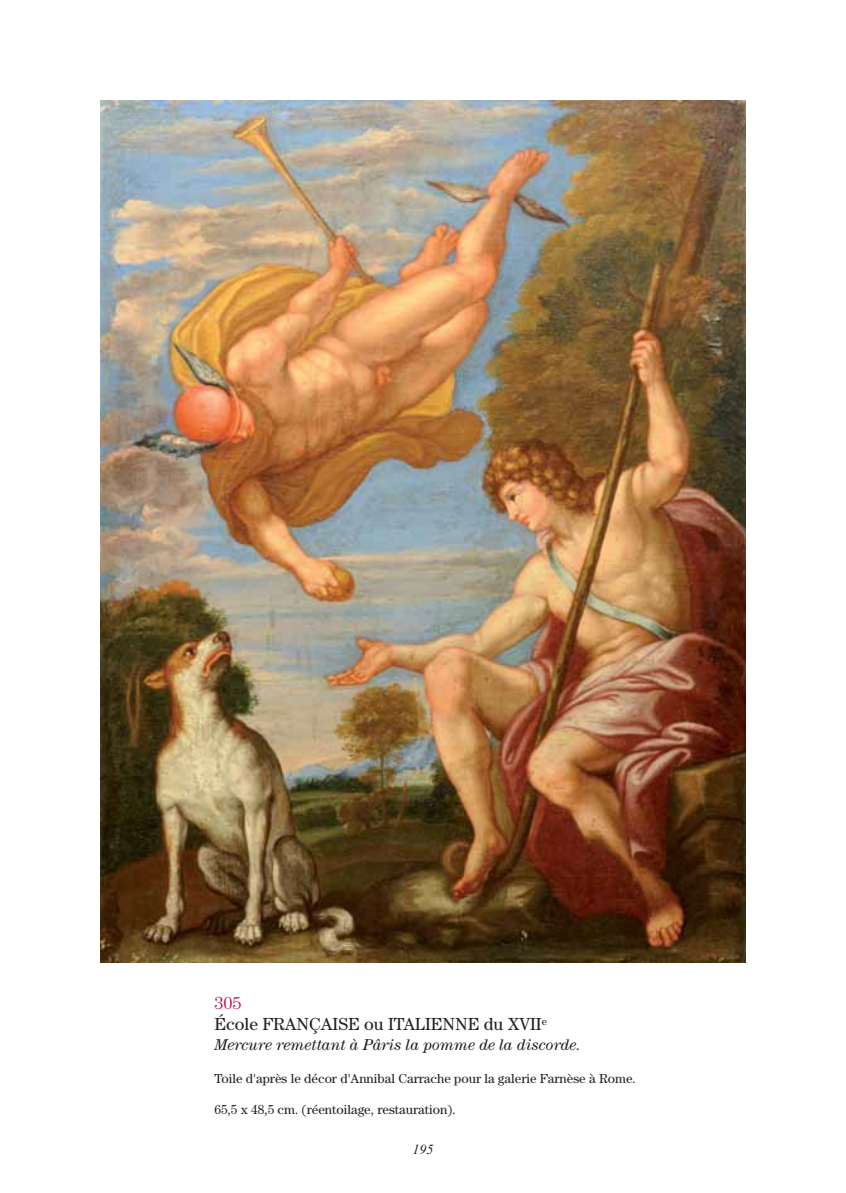
<style>
.page{position:relative;width:846px;height:1193px;background:#fff}
.page>*{position:absolute;margin:0;border:0;box-sizing:border-box;transform-origin:0 0}
.t1{font:17.5px/21px "Century";color:#231f20}
.t2{font:italic 15.75px "Century";color:#231f20}
.t3{font:italic 14px "Times New Roman";color:#231f20}
.t4{font:13.12px "Century";color:#231f20}
.s1{font-weight:300;color:#b00241}
</style>
<div class="page">
<img style="left:100px;top:100px;width:645px;height:862px">
<h1 class="t1" style="left:214px;top:994px;width:334px"><span class="s1">305<br></span>École FRANÇAISE ou ITALIENNE du XVII<sup>e</sup></h1>
<p class="t2" style="left:214px;top:1038px;width:368px">Mercure remettant à Pâris la pomme de la discorde.</p>
<p class="t4" style="left:214px;top:1073px;width:422px">Toile d'après le décor d'Annibal Carrache pour la galerie Farnèse à Rome.</p>
<p class="t4" style="left:214px;top:1105px;width:243px">65,5 x 48,5 cm. (réentoilage, restauration).</p>
<p class="t3" style="left:412px;top:1144px;width:22px">195</p>
</div>
